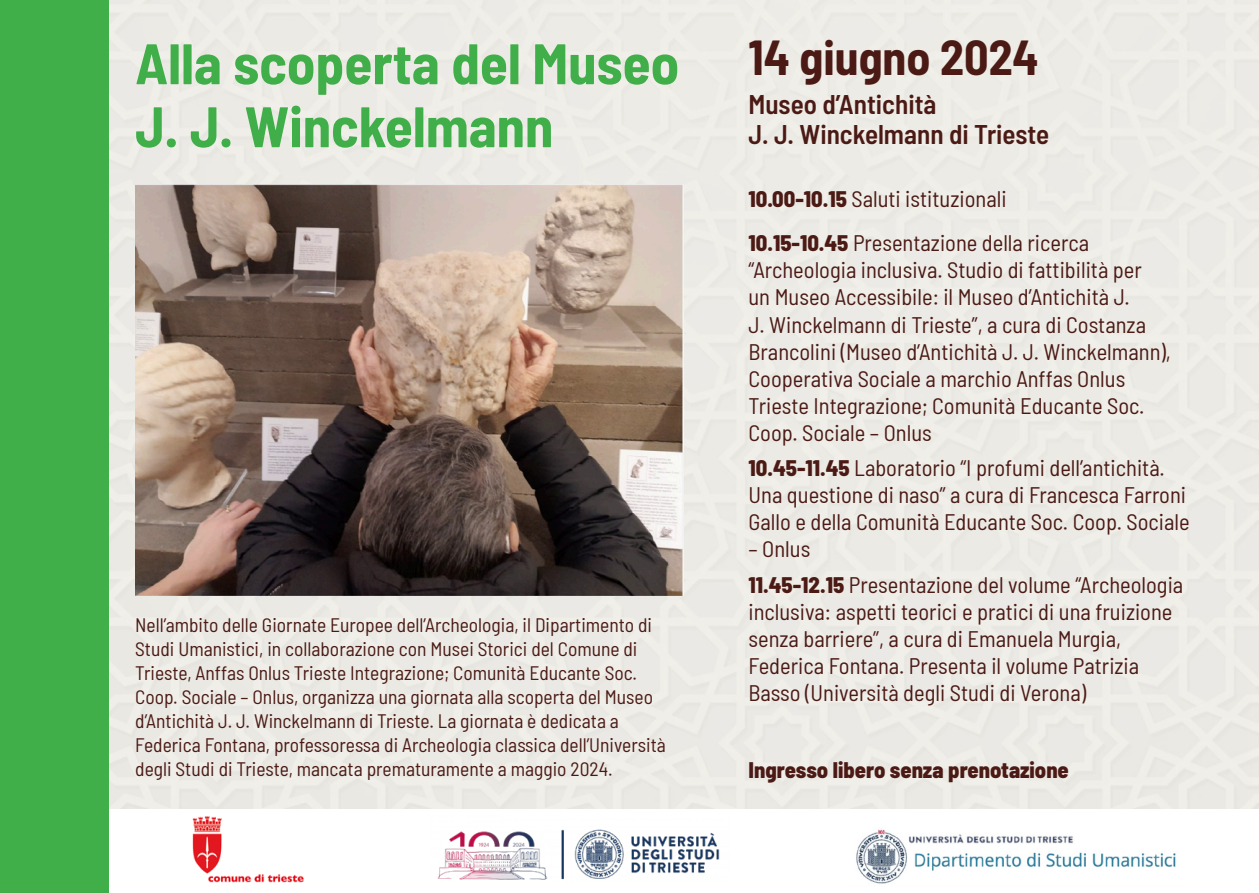
<style>
.page{position:relative;width:1259px;height:893px;background:#fff}
.page>*{position:absolute;margin:0;border:0;box-sizing:border-box;transform-origin:0 0}
.t1{font:700 semi-condensed 57px "Barlow";color:#40ae49}
.t2{font:700 semi-condensed 48px "Barlow";color:#4b1a15}
.t3{font:600 semi-condensed 27px "Barlow";color:#4b1a15}
.t4{font:semi-condensed 22.5px/27px "Barlow";color:#4b1a15}
.t5{font:800 semi-condensed 22.5px "Barlow";color:#4b1a15}
.t6{font:semi-condensed 19.5px/24px "Barlow";color:#4b1a15}
.s1{font-weight:800}
</style>
<div class="page">
<div style="left:0;top:0;width:109px;height:893px;background:#40ae49"></div>
<img style="left:192px;top:816px;width:112px;height:67px">
<img style="left:856px;top:829px;width:320px;height:55px">
<img style="left:437px;top:829px;width:283px;height:51px">
<img style="left:135px;top:185px;width:548px;height:411px">
<p class="t1" style="left:135px;top:22px;width:545px">Alla scoperta del Museo</p>
<p class="t1" style="left:135px;top:85px;width:419px">J. J. Winckelmann</p>
<p class="t6" style="left:135px;top:611px;width:532px">Nell’ambito delle Giornate Europee dell’Archeologia, il Dipartimento di Studi Umanistici, in collaborazione con Musei Storici del Comune di Trieste, Anffas Onlus Trieste Integrazione; Comunità Educante Soc.<br>Coop. Sociale – Onlus, organizza una giornata alla scoperta del Museo d’Antichità J. J. Winckelmann di Trieste. La giornata è dedicata a Federica Fontana, professoressa di Archeologia classica dell’Università degli Studi di Trieste, mancata prematuramente a maggio 2024.</p>
<p class="t2" style="left:748px;top:23px;width:292px">14 giugno 2024</p>
<p class="t3" style="left:748px;top:84px;width:189px">Museo d’Antichità</p>
<p class="t3" style="left:748px;top:114px;width:302px">J. J. Winckelmann di Trieste</p>
<p class="t4" style="left:748px;top:184px;width:259px"><span class="s1">10.00-10.15</span> Saluti istituzionali</p>
<p class="t4" style="left:748px;top:228px;width:424px"><span class="s1">10.15-10.45</span> Presentazione della ricerca “Archeologia inclusiva. Studio di fattibilità per<br>un Museo Accessibile: il Museo d’Antichità J.<br>J. Winckelmann di Trieste”, a cura di Costanza Brancolini (Museo d’Antichità J. J. Winckelmann), Cooperativa Sociale a marchio Anffas Onlus Trieste Integrazione; Comunità Educante Soc.<br>Coop. Sociale – Onlus</p>
<p class="t4" style="left:748px;top:453px;width:443px"><span class="s1">10.45-11.45</span> Laboratorio “I profumi dell’antichità.<br>Una questione di naso” a cura di Francesca Farroni<br>Gallo e della Comunità Educante Soc. Coop. Sociale</p>
<p class="t4" style="left:748px;top:534px;width:63px">– Onlus</p>
<p class="t4" style="left:748px;top:569px;width:436px"><span class="s1">11.45-12.15</span> Presentazione del volume “Archeologia inclusiva: aspetti teorici e pratici di una fruizione senza barriere”, a cura di Emanuela Murgia, Federica Fontana. Presenta il volume Patrizia Basso (Università degli Studi di Verona)</p>
<p class="t5" style="left:748px;top:753px;width:322px">Ingresso libero senza prenotazione</p>
</div>
